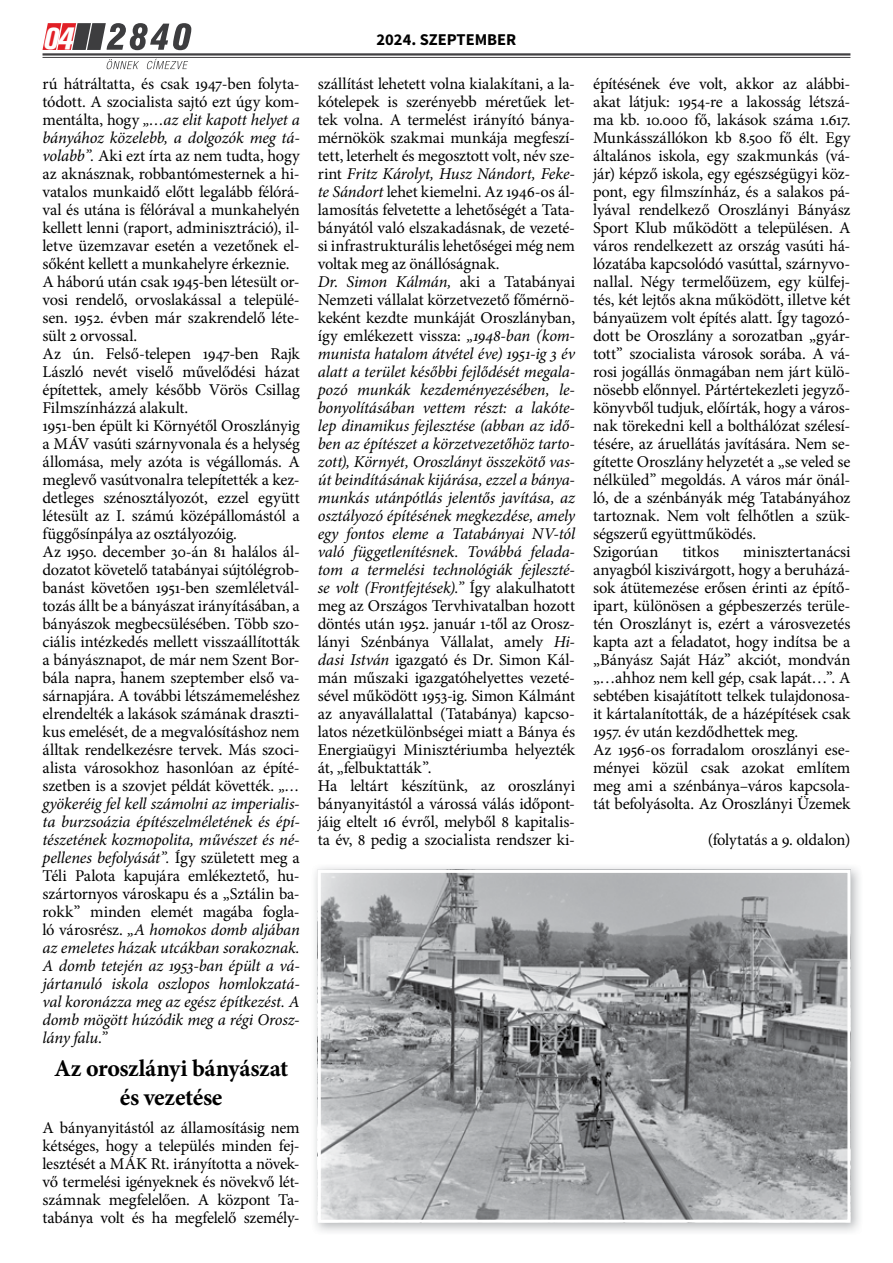
<style>
.page{position:relative;width:893px;height:1263px;background:#fff}
.page>*{position:absolute;margin:0;border:0;box-sizing:border-box;transform-origin:0 0}
.t1{font:italic 700 30px "Akzidenz Grotesk Cn X PFL";color:#fff}
.t2{font:700 24px/28.8px "Minion Pro";letter-spacing:-.015em;color:#000;text-align:center}
.t3{font:16.5px/18px "Minion Pro";letter-spacing:-.015em;color:#000}
.t4{font:700 16.5px "Source Sans Pro";color:#000}
.s1{font-style:italic}
</style>
<div class="page">
<img style="left:315px;top:867px;width:545px;height:365px">
<img style="left:322px;top:874px;width:524px;height:345px">
<div style="left:318px;top:870px;width:532px;height:353px;border:3px solid #fff"></div>
<svg style="left:43px;top:23px;width:148px;height:27px"></svg>
<svg style="left:107px;top:59px;width:32px;height:10px"></svg>
<svg style="left:147px;top:59px;width:41px;height:10px"></svg>
<hr style="left:43px;top:53px;width:807px;height:3px;background:#414042">
<hr style="left:43px;top:57px;width:807px;height:1px;background:#414042">
<h1 class="t1" style="left:43px;top:20px;width:32px">04</h1>
<p class="t4" style="left:377px;top:29px;width:141px">2024. SZEPTEMBER</p>
<p class="t3" style="left:43px;top:74px;width:259px">rú hátráltatta, és csak 1947-ben folyta&shy;tódott. A szocialista sajtó ezt úgy kom&shy;mentálta, hogy <span class="s1">„…az elit kapott helyet a bányához közelebb, a dolgozók meg tá&shy;volabb”.</span> Aki ezt írta az nem tudta, hogy az aknásznak, robbantómesternek a hi&shy;vatalos munkaidő előtt legalább félórá&shy;val és utána is félórával a munkahelyén kellett lenni (raport, adminisztráció), il&shy;letve üzemzavar esetén a vezetőnek el&shy;sőként kellett a munkahelyre érkeznie.<br>A háború után csak 1945-ben létesült or&shy;vosi rendelő, orvoslakással a települé&shy;sen. 1952. évben már szakrendelő léte&shy;sült 2 orvossal.<br>Az ún. Felső-telepen 1947-ben Rajk László nevét viselő művelődési házat építettek, amely később Vörös Csillag Filmszínházzá alakult.<br>1951-ben épült ki Környétől Oroszlányig a MÁV vasúti szárnyvonala és a helység állomása, mely azóta is végállomás. A meglevő vasútvonalra telepítették a kez&shy;detleges szénosztályozót, ezzel együtt létesült az I. számú középállomástól a függősínpálya az osztályozóig.<br>Az 1950. december 30-án 81 halálos ál&shy;dozatot követelő tatabányai sújtólégrob&shy;banást követően 1951-ben szemléletvál&shy;tozás állt be a bányászat irányításában, a bányászok megbecsülésében. Több szo&shy;ciális intézkedés mellett visszaállították a bányásznapot, de már nem Szent Bor&shy;bála napra, hanem szeptember első va&shy;sárnapjára. A további létszámemeléshez elrendelték a lakások számának draszti&shy;kus emelését, de a megvalósításhoz nem álltak rendelkezésre tervek. Más szoci&shy;alista városokhoz hasonlóan az építé&shy;szetben is a szovjet példát követték. <span class="s1">„… gyökeréig fel kell számolni az imperialis&shy;ta burzsoázia építészelméletének és épí&shy;tészetének kozmopolita, művészet és né&shy;pellenes befolyását”.</span> Így született meg a Téli Palota kapujára emlékeztető, hu&shy;szártornyos városkapu és a „Sztálin ba&shy;rokk” minden elemét magába fogla&shy;ló városrész. <span class="s1">„A homokos domb aljában az emeletes házak utcákban sorakoznak.<br>A domb tetején az 1953-ban épült a vá&shy;jártanuló iskola oszlopos homlokzatá&shy;val koronázza meg az egész építkezést. A domb mögött húzódik meg a régi Orosz&shy;lány falu.”</span></p>
<h2 class="t2" style="left:54px;top:1053px;width:236px">Az oroszlányi bányászat és vezetése</h2>
<p class="t3" style="left:43px;top:1118px;width:259px;text-align:justify">A bányanyitástól az államosításig nem kétséges, hogy a település minden fej&shy;lesztését a MÁK Rt. irányította a növek&shy;vő termelési igényeknek és növekvő lét&shy;számnak megfelelően. A központ Ta&shy;tabánya volt és ha megfelelő személy-</p>
<p class="t3" style="left:318px;top:74px;width:259px">szállítást lehetett volna kialakítani, a la&shy;kótelepek is szerényebb méretűek let&shy;tek volna. A termelést irányító bánya&shy;mérnökök szakmai munkája megfeszí&shy;tett, leterhelt és megosztott volt, név sze&shy;rint <span class="s1">Fritz Károlyt, Husz Nándort, Feke&shy;te Sándort</span> lehet kiemelni. Az 1946-os ál&shy;lamosítás felvetette a lehetőségét a Tata&shy;bányától való elszakadásnak, de vezeté&shy;si infrastrukturális lehetőségei még nem voltak meg az önállóságnak.<br><span class="s1">Dr. Simon Kálmán,</span> aki a Tatabányai Nemzeti vállalat körzetvezető főmérnö&shy;keként kezdte munkáját Oroszlányban, így emlékezett vissza: <span class="s1">„1948-ban (kom&shy;munista hatalom átvétel éve) 1951-ig 3 év alatt a terület későbbi fejlődését megala&shy;pozó munkák kezdeményezésében, le&shy;bonyolításában vettem részt: a lakóte&shy;lep dinamikus fejlesztése (abban az idő&shy;ben az építészet a körzetvezetőhöz tarto&shy;zott), Környét, Oroszlányt összekötő vas&shy;út beindításának kijárása, ezzel a bánya&shy;munkás utánpótlás jelentős javítása, az osztályozó építésének megkezdése, amely egy fontos eleme a Tatabányai NV-tól való függetlenítésnek. Továbbá felada&shy;tom a termelési technológiák fejleszté&shy;se volt (Frontfejtések).”</span> Így alakulhatott meg az Országos Tervhivatalban hozott döntés után 1952. január 1-től az Orosz&shy;lányi Szénbánya Vállalat, amely <span class="s1">Hi&shy;dasi István</span> igazgató és Dr. Simon Kál&shy;mán műszaki igazgatóhelyettes vezeté&shy;sével működött 1953-ig. Simon Kálmánt az anyavállalattal (Tatabánya) kapcso&shy;latos nézetkülönbségei miatt a Bánya és Energiaügyi Minisztériumba helyezték át, „felbuktatták”.<br>Ha leltárt készítünk, az oroszlányi bánya nyitástól a várossá válás időpont&shy;jáig eltelt 16 évről, melyből 8 kapitalis&shy;ta év, 8 pedig a szocialista rendszer ki-</p>
<p class="t3" style="left:593px;top:74px;width:259px">építésének éve volt, akkor az alábbi&shy;akat látjuk: 1954-re a lakosság létszá&shy;ma kb. 10.000 fő, lakások száma 1.617.<br>Munkás szállókon kb 8.500 fő élt. Egy általános iskola, egy szakmunkás (vá&shy;jár) képző iskola, egy egészségügyi köz&shy;pont, egy lmszínház, és a salakos pá&shy;lyával rendelkező Oroszlányi Bányász Sport Klub működött a településen. A város rendelkezett az ország vasúti há&shy;lózatába kapcsolódó vasúttal, szárnyvo&shy;nallal. Négy termelőüzem, egy külfej&shy;tés, két lejtős akna működött, illetve két bányaüzem volt építés alatt. Így tagozó&shy;dott be Oroszlány a sorozatban „gyár&shy;tott” szocialista városok sorába. A vá&shy;rosi jogállás önmagában nem járt külö&shy;nösebb előnnyel. Pártértekezleti jegyző&shy;könyvből tudjuk, előírták, hogy a város&shy;nak törekedni kell a bolthálózat szélesí&shy;tésére, az áruellátás javítására. Nem se&shy;gítette Oroszlány helyzetét a „se veled se nélküled” megoldás. A város már önál&shy;ló, de a szénbányák még Tatabányához tartoznak. Nem volt felhőtlen a szük&shy;ségszerű együttműködés.<br>Szigorúan</p>
<p class="t3" style="left:682px;top:542px;width:38px">titkos</p>
<p class="t3" style="left:593px;top:542px;width:259px;text-indent:150px">minisztertanácsi anyagból kiszivárgott, hogy a beruházá&shy;sok átütemezése erősen érinti az építő&shy;ipart, különösen a gépbeszerzés terüle&shy;tén Oroszlányt is, ezért a városvezetés kapta azt a feladatot, hogy indítsa be a „Bányász Saját Ház” akciót, mondván „…ahhoz nem kell gép, csak lapát…”. A sebtében kisajátított telkek tulajdonosa&shy;it kártalanították, de a házépítések csak 1957. év után kezdődhettek meg.<br>Az 1956-os forradalom oroszlányi ese&shy;ményei közül csak azokat említem meg ami a szénbánya–város kapcsola&shy;tát befolyásolta. Az Oroszlányi Üzemek</p>
<p class="t3" style="left:708px;top:830px;width:144px">(folytatás a 9. oldalon)</p>
</div>
